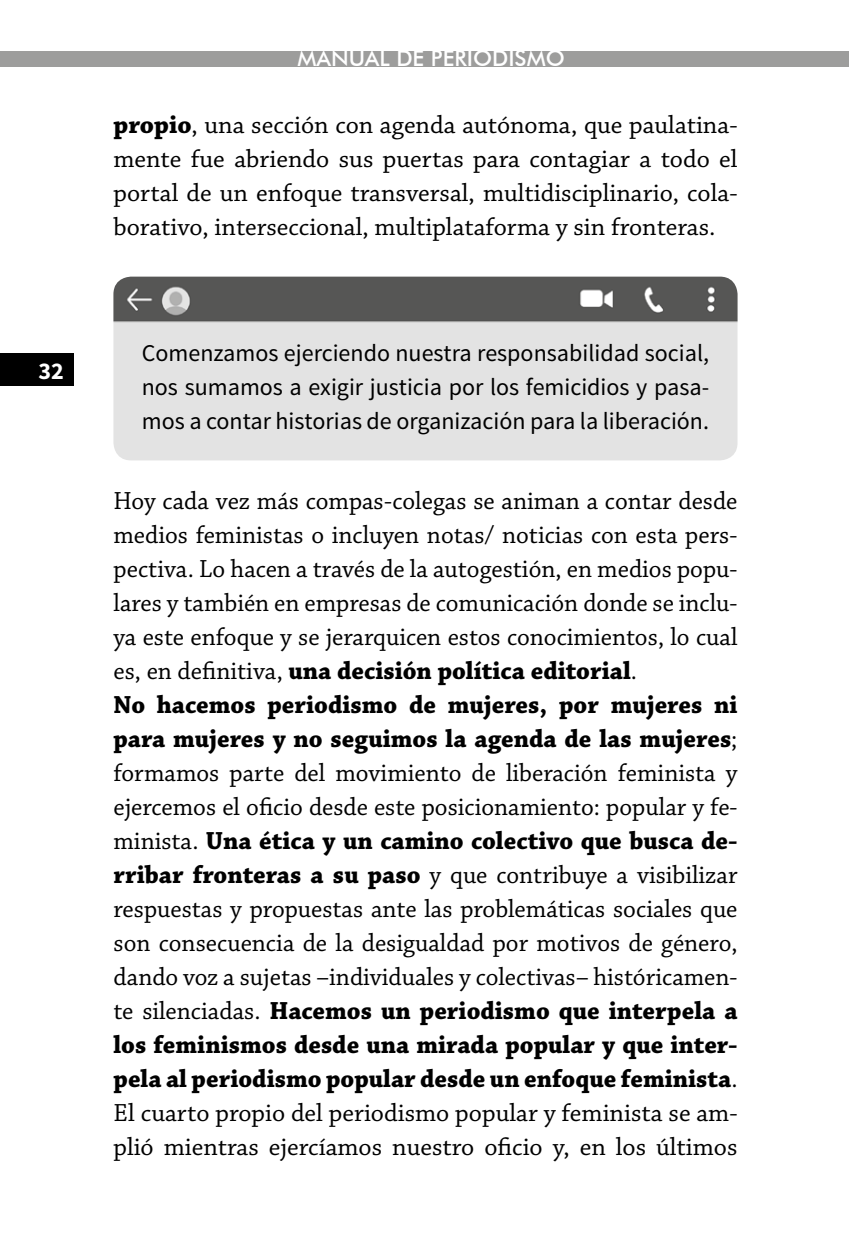
<style>
.page{position:relative;width:851px;height:1248px;background:#fff}
.page>*{position:absolute;margin:0;border:0;box-sizing:border-box;transform-origin:0 0}
.t1{font:26px/34px "Chaparral Pro";color:#000;text-align:justify}
.t2{font:24px/34px "Source Sans Pro";color:#000;text-align:justify}
.t3{font:700 24px "Source Sans Pro";color:#fff}
.t4{font:500 22px "Futura BT";color:#fff}
.s1{font-weight:700}
</style>
<div class="page">
<div style="left:0;top:51px;width:849px;height:15px;background:#9d9d9c"></div>
<div style="left:0;top:353px;width:74px;height:33px;background:#000"></div>
<div style="left:113px;top:276px;width:624px;height:184px;background:#e3e3e3;border-radius:18px"></div>
<img style="left:113px;top:276px;width:624px;height:64px">
<p class="t3" style="left:39px;top:356px;width:27px">32</p>
<p class="t4" style="left:297px;top:45px;width:269px">MANUAL DE PERIODISMO</p>
<p class="t1" style="left:113px;top:108px;width:625px"><span class="s1">propio</span>, una sección con agenda autónoma, que paulatina&shy;mente fue abriendo sus puertas para contagiar a todo el portal de un enfoque transversal, multidisciplinario, cola&shy;borativo, interseccional, multiplataforma y sin fronteras.</p>
<p class="t2" style="left:142px;top:336px;width:568px">Comenzamos ejerciendo nuestra responsabilidad social, nos sumamos a exigir justicia por los femicidios y pasa&shy;mos a contar historias de organización para la liberación.</p>
<p class="t1" style="left:113px;top:484px;width:625px;text-align:left">Hoy cada vez más compas-colegas se animan a contar desde medios feministas o incluyen notas/ noticias con esta pers&shy;pectiva. Lo hacen a través de la autogestión, en medios popu&shy;lares y también en empresas de comunicación donde se inclu&shy;ya este enfoque y se jerarquicen estos conocimientos, lo cual es, en definitiva, <span class="s1">una decisión política editorial</span>.<br><span class="s1">No hacemos periodismo de mujeres, por mujeres ni para mujeres y no seguimos la agenda de las mujeres</span>; formamos parte del movimiento de liberación feminista y ejercemos el oficio desde este posicionamiento: popular y fe&shy;minista. <span class="s1">Una ética y un camino colectivo que busca de&shy;rribar fronteras a su paso</span> y que contribuye a visibilizar respuestas y propuestas ante las problemáticas sociales que son consecuencia de la desigualdad por motivos de género, dando voz a sujetas –individuales y colectivas– históricamen&shy;te silenciadas. <span class="s1">Hacemos un periodismo que interpela a los feminismos desde una mirada popular y que inter&shy;pela al periodismo popular desde un enfoque feminista</span>.<br>El cuarto propio del periodismo popular y feminista se am&shy;plió mientras ejercíamos nuestro oficio y, en los últimos</p>
</div>
